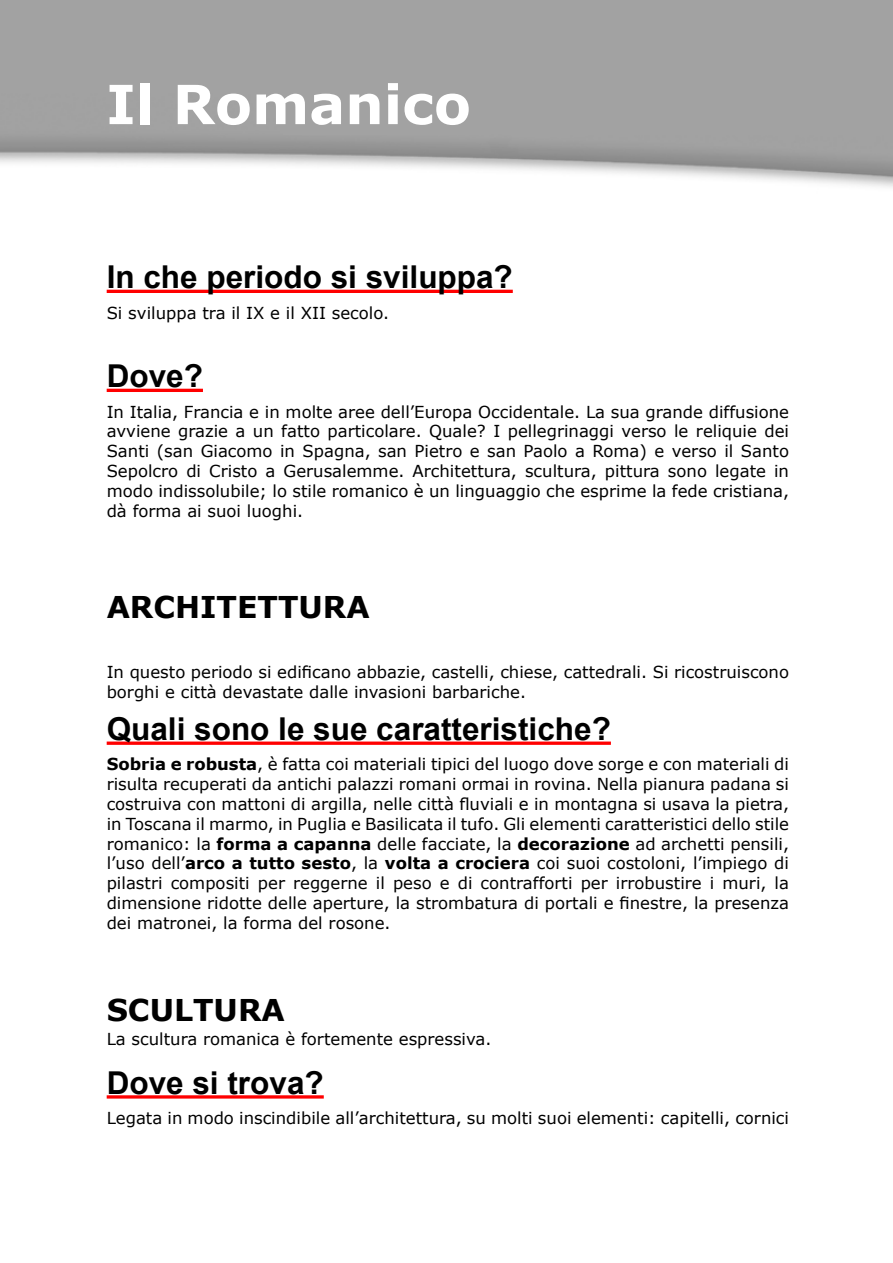
<style>
.page{position:relative;width:893px;height:1263px;background:#fff}
.page>*{position:absolute;margin:0;border:0;box-sizing:border-box;transform-origin:0 0}
.t1{font:700 54px "Verdana";color:#fff}
.t2{font:700 31.5px "Arial";color:#000}
.t3{font:700 30px "Verdana";color:#000}
.t4{font:16.5px/19.8px "Verdana";color:#000;text-align:justify}
.s1{font-weight:700}
</style>
<div class="page">
<img style="left:0;top:0;width:893px;height:1099px">
<hr style="left:107px;top:290px;width:406px;height:3px;background:#f00">
<hr style="left:107px;top:389px;width:96px;height:3px;background:#f00">
<svg style="left:107px;top:741px;width:504px;height:4px;background:#ff2b2b"></svg>
<hr style="left:107px;top:1095px;width:217px;height:3px;background:#f00">
<h1 class="t1" style="left:106px;top:69px;width:366px">Il Romanico</h1>
<h2 class="t2" style="left:107px;top:256px;width:408px">In che periodo si sviluppa?</h2>
<p class="t4" style="left:107px;top:303px;width:284px">Si sviluppa tra il IX e il XII secolo.</p>
<h2 class="t2" style="left:107px;top:355px;width:98px">Dove?</h2>
<p class="t4" style="left:107px;top:402px;width:684px">In Italia, Francia e in molte aree dell’Europa Occidentale. La sua grande diffusione avviene grazie a un fatto particolare. Quale? I pellegrinaggi verso le reliquie dei Santi (san Giacomo in Spagna, san Pietro e san Paolo a Roma) e verso il Santo Sepolcro di Cristo a Gerusalemme. Architettura, scultura, pittura sono legate in modo indissolubile; lo stile romanico è un linguaggio che esprime la fede cristiana, dà forma ai suoi luoghi.</p>
<h3 class="t3" style="left:107px;top:588px;width:264px">ARCHITETTURA</h3>
<p class="t4" style="left:107px;top:662px;width:684px">In questo periodo si edificano abbazie, castelli, chiese, cattedrali. Si ricostruiscono borghi e città devastate dalle invasioni barbariche.</p>
<h2 class="t2" style="left:107px;top:708px;width:506px">Quali sono le sue caratteristiche?</h2>
<p class="t4" style="left:107px;top:755px;width:684px"><span class="s1">Sobria e robusta</span>, è fatta coi materiali tipici del luogo dove sorge e con materiali di risulta recuperati da antichi palazzi romani ormai in rovina. Nella pianura padana si costruiva con mattoni di argilla, nelle città fluviali e in montagna si usava la pietra, in Toscana il marmo, in Puglia e Basilicata il tufo. Gli elementi caratteristici dello stile romanico: la <span class="s1">forma a capanna</span> delle facciate, la <span class="s1">decorazione</span> ad archetti pensili, l’uso dell’<span class="s1">arco a tutto sesto</span>, la <span class="s1">volta a crociera</span> coi suoi costoloni, l’impiego di pilastri compositi per reggerne il peso e di contrafforti per irrobustire i muri, la dimensione ridotte delle aperture, la strombatura di portali e finestre, la presenza dei matronei, la forma del rosone.</p>
<h3 class="t3" style="left:107px;top:990px;width:180px">SCULTURA</h3>
<p class="t4" style="left:107px;top:1029px;width:386px">La scultura romanica è fortemente espressiva.</p>
<h2 class="t2" style="left:107px;top:1062px;width:219px">Dove si trova?</h2>
<p class="t4" style="left:107px;top:1108px;width:684px">Legata in modo inscindibile all’architettura, su molti suoi elementi: capitelli, cornici</p>
</div>
